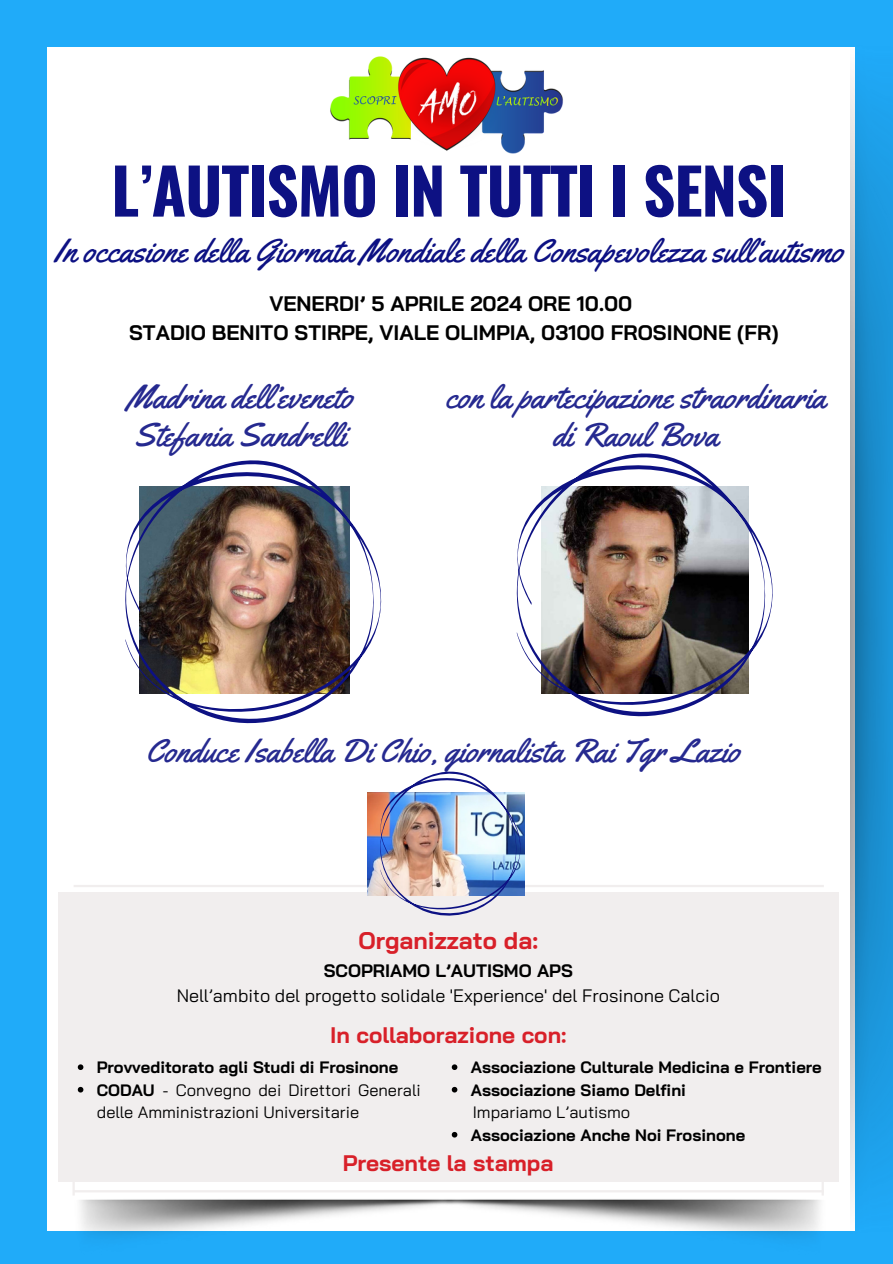
<style>
.page{position:relative;width:893px;height:1264px;background:#fff}
.page>*{position:absolute;margin:0;border:0;box-sizing:border-box;transform-origin:0 0}
.t1{font:700 63px "Oswald";letter-spacing:-.015em;color:#0d1183}
.t2{font:33px/38.2px "Yellowtail";color:#0d1183}
.t3{font:700 24px "Bai Jamjuree";color:#d82029}
.t4{font:700 22.5px "Bai Jamjuree";color:#d82029}
.t5{font:700 21px/29.2px "Bai Jamjuree";color:#000;text-align:center}
.t6{font:18px "Bai Jamjuree";color:#000}
.t7{font:700 18px "Bai Jamjuree";color:#000}
.t8{font:700 16.5px "Bai Jamjuree";color:#000}
.t9{font:16.5px/22.5px "Bai Jamjuree";color:#000}
.s1{font-weight:700}
</style>
<div class="page">
<div style="left:0;top:0;width:892px;height:1263px;background:#20abf9"></div>
<div style="left:47px;top:48px;width:807px;height:1182px;background:#fff"></div>
<img style="left:330px;top:56px;width:233px;height:98px">
<img style="left:74px;top:1181px;width:753px;height:56px">
<div style="left:58px;top:892px;width:780px;height:289px;background:#f1eeee"></div>
<hr style="left:74px;top:884px;width:749px;height:3px;background:#f1eeee">
<hr style="left:74px;top:1190px;width:749px;height:2px;background:#f1eeee">
<hr style="left:72px;top:1009px;width:3px;height:186px;background:#f1eeee">
<hr style="left:821px;top:1009px;width:2px;height:186px;background:#f1eeee">
<img style="left:850px;top:47px;width:42px;height:1184px">
<img style="left:125px;top:460px;width:257px;height:264px">
<img style="left:368px;top:793px;width:8px;height:102px">
<img style="left:376px;top:771px;width:148px;height:145px">
<svg style="left:451px;top:1064px;width:6px;height:5px"></svg>
<svg style="left:451px;top:1086px;width:6px;height:6px"></svg>
<svg style="left:451px;top:1131px;width:6px;height:6px"></svg>
<svg style="left:78px;top:1064px;width:5px;height:5px"></svg>
<svg style="left:78px;top:1086px;width:5px;height:6px"></svg>
<img style="left:516px;top:453px;width:257px;height:264px">
<p class="t1" style="left:111px;top:141px;width:676px">L’AUTISMO IN TUTTI I SENSI</p>
<p class="t2" style="left:54px;top:232px;width:790px">In occasione della Giornata Mondiale della Consapevolezza sull‘autismo</p>
<p class="t5" style="left:129px;top:288px;width:650px">VENERDI’ 5 APRILE 2024 ORE 10.00<br>STADIO BENITO STIRPE, VIALE OLIMPIA, 03100 FROSINONE (FR)</p>
<p class="t2" style="left:127px;top:378px;width:227px">Madrina dell’eveneto<br>Stefania Sandrelli</p>
<p class="t2" style="left:445px;top:377px;width:381px;text-align:center">con la partecipazione straordinaria di Raoul Bova</p>
<p class="t2" style="left:145px;top:731px;width:596px">Conduce Isabella Di Chio, giornalista Rai Tgr Lazio</p>
<h2 class="t3" style="left:358px;top:925px;width:181px">Organizzato da:</h2>
<p class="t7" style="left:324px;top:959px;width:250px">SCOPRIAMO L’AUTISMO APS</p>
<p class="t6" style="left:177px;top:983px;width:544px">Nell’ambito del progetto solidale 'Experience' del Frosinone Calcio</p>
<p class="t4" style="left:330px;top:1020px;width:238px">In collaborazione con:</p>
<p class="t8" style="left:97px;top:1056px;width:303px">Provveditorato agli Studi di Frosinone</p>
<p class="t9" style="left:97px;top:1078px;width:325px"><span class="s1">CODAU</span> - Convegno dei Direttori Generali delle Amministrazioni Universitarie</p>
<p class="t8" style="left:471px;top:1056px;width:352px">Associazione Culturale Medicina e Frontiere</p>
<p class="t8" style="left:471px;top:1079px;width:217px">Associazione Siamo Delfini</p>
<h2 class="t9" style="left:473px;top:1100px;width:159px">Impariamo L’autismo</h2>
<p class="t8" style="left:471px;top:1124px;width:276px">Associazione Anche Noi Frosinone</p>
<h4 class="t4" style="left:343px;top:1148px;width:212px">Presente la stampa</h4>
</div>
